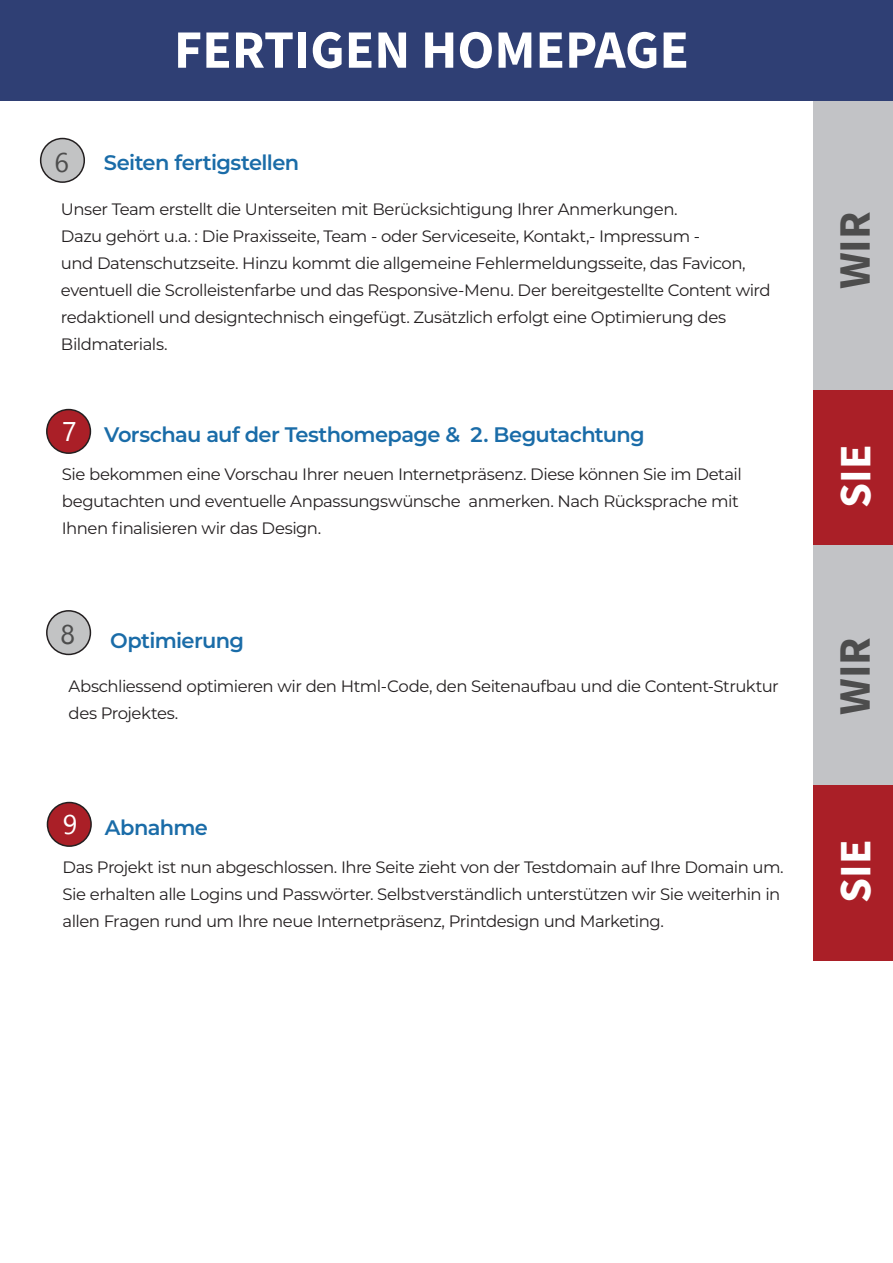
<style>
.page{position:relative;width:893px;height:1263px;background:#fff}
.page>*{position:absolute;margin:0;border:0;box-sizing:border-box;transform-origin:0 0}
.Tagline{font:700 54px "Source Sans Pro";color:#fff}
.Tagline-2{font:700 45px "Source Sans Pro";color:#fff}
.Tagline-3{font:700 45px "Source Sans Pro";color:#4d4d4d}
.Tagline-4{font:27px "Gadugi";color:#fff}
.Tagline-5{font:27px "Gadugi";color:#4d4d4d}
.H60{font:600 21px "Montserrat";letter-spacing:-.03em;color:#1a6ca8}
.H60-2{font:16.5px/27px "Montserrat";letter-spacing:-.03em;color:#231f20}
</style>
<div class="page">
<div style="left:0;top:1px;width:893px;height:100px;background:#2f3f74"></div>
<div style="left:47px;top:410px;width:43px;height:43px;background:#aa1f27;border-radius:50%"></div>
<div style="left:46px;top:409px;width:45px;height:45px;border:2px solid #231f20;border-radius:50%"></div>
<div style="left:47px;top:611px;width:43px;height:43px;background:#c2c3c4;border-radius:50%"></div>
<div style="left:46px;top:610px;width:45px;height:45px;border:2px solid #231f20;border-radius:50%"></div>
<div style="left:813px;top:390px;width:80px;height:156px;background:#aa1f27"></div>
<div style="left:813px;top:546px;width:80px;height:239px;background:#c2c3c6"></div>
<div style="left:813px;top:785px;width:80px;height:176px;background:#aa1f27"></div>
<div style="left:47px;top:802px;width:44px;height:44px;background:#aa1f27;border-radius:50%"></div>
<div style="left:47px;top:802px;width:45px;height:45px;border:2px solid #231f20;border-radius:50%"></div>
<div style="left:813px;top:102px;width:80px;height:288px;background:#c2c3c6"></div>
<div style="left:41px;top:139px;width:43px;height:43px;background:#c2c3c4;border-radius:50%"></div>
<div style="left:40px;top:138px;width:45px;height:45px;border:2px solid #231f20;border-radius:50%"></div>
<p class="Tagline" style="left:174px;top:13px;width:517px">FERTIGEN HOMEPAGE</p>
<p class="Tagline-5" style="left:54px;top:146px;width:16px">6</p>
<p class="H60" style="left:104px;top:148px;width:197px">Seiten fertigstellen</p>
<p class="H60-2" style="left:61px;top:195px;width:618px">Unser Team erstellt die Unterseiten mit Berücksichtigung Ihrer Anmerkungen.</p>
<p class="H60-2" style="left:61px;top:222px;width:641px">Dazu gehört u.a. : Die Praxisseite, Team - oder Serviceseite, Kontakt,- Impressum -</p>
<p class="H60-2" style="left:61px;top:249px;width:686px">und Datenschutzseite. Hinzu kommt die allgemeine Fehlermeldungsseite, das Favicon,</p>
<p class="H60-2" style="left:61px;top:276px;width:711px">eventuell die Scrolleistenfarbe und das Responsive-Menu. Der bereitgestellte Content wird</p>
<p class="H60-2" style="left:61px;top:303px;width:667px">redaktionell und designtechnisch eingefügt. Zusätzlich erfolgt eine Optimierung des</p>
<p class="H60-2" style="left:61px;top:330px;width:108px">Bildmaterials.</p>
<p class="Tagline-4" style="left:62px;top:415px;width:16px">7</p>
<p class="H60" style="left:104px;top:420px;width:542px">Vorschau auf der Testhomepage &amp; 2. Begutachtung</p>
<p class="H60-2" style="left:62px;top:460px;width:681px">Sie bekommen eine Vorschau Ihrer neuen Internetpräsenz. Diese können Sie im Detail</p>
<p class="H60-2" style="left:62px;top:487px;width:678px">begutachten und eventuelle Anpassungswünsche anmerken. Nach Rücksprache mit</p>
<p class="H60-2" style="left:62px;top:514px;width:261px">Ihnen finalisieren wir das Design.</p>
<p class="Tagline-5" style="left:61px;top:618px;width:16px">8</p>
<p class="H60-2" style="left:69px;top:672px;width:712px">Abschliessend optimieren wir den Html-Code, den Seitenaufbau und die Content-Struktur</p>
<p class="H60-2" style="left:69px;top:699px;width:111px">des Projektes.</p>
<p class="H60" style="left:110px;top:625px;width:135px">Optimierung</p>
<p class="Tagline-4" style="left:63px;top:808px;width:16px">9</p>
<p class="H60" style="left:105px;top:813px;width:105px">Abnahme</p>
<p class="H60-2" style="left:63px;top:853px;width:723px">Das Projekt ist nun abgeschlossen. Ihre Seite zieht von der Testdomain auf Ihre Domain um.<br>Sie erhalten alle Logins und Passwörter. Selbstverständlich unterstützen wir Sie weiterhin in</p>
<p class="H60-2" style="left:63px;top:907px;width:603px">allen Fragen rund um Ihre neue Internetpräsenz, Printdesign und Marketing.</p>
<p class="Tagline-3" style="left:824px;top:289px;width:79px;rotate:-90deg">WIR</p>
<p class="Tagline-2" style="left:825px;top:508px;width:65px;rotate:-90deg">SIE</p>
<p class="Tagline-3" style="left:824px;top:715px;width:79px;rotate:-90deg">WIR</p>
<p class="Tagline-2" style="left:825px;top:903px;width:65px;rotate:-90deg">SIE</p>
</div>
